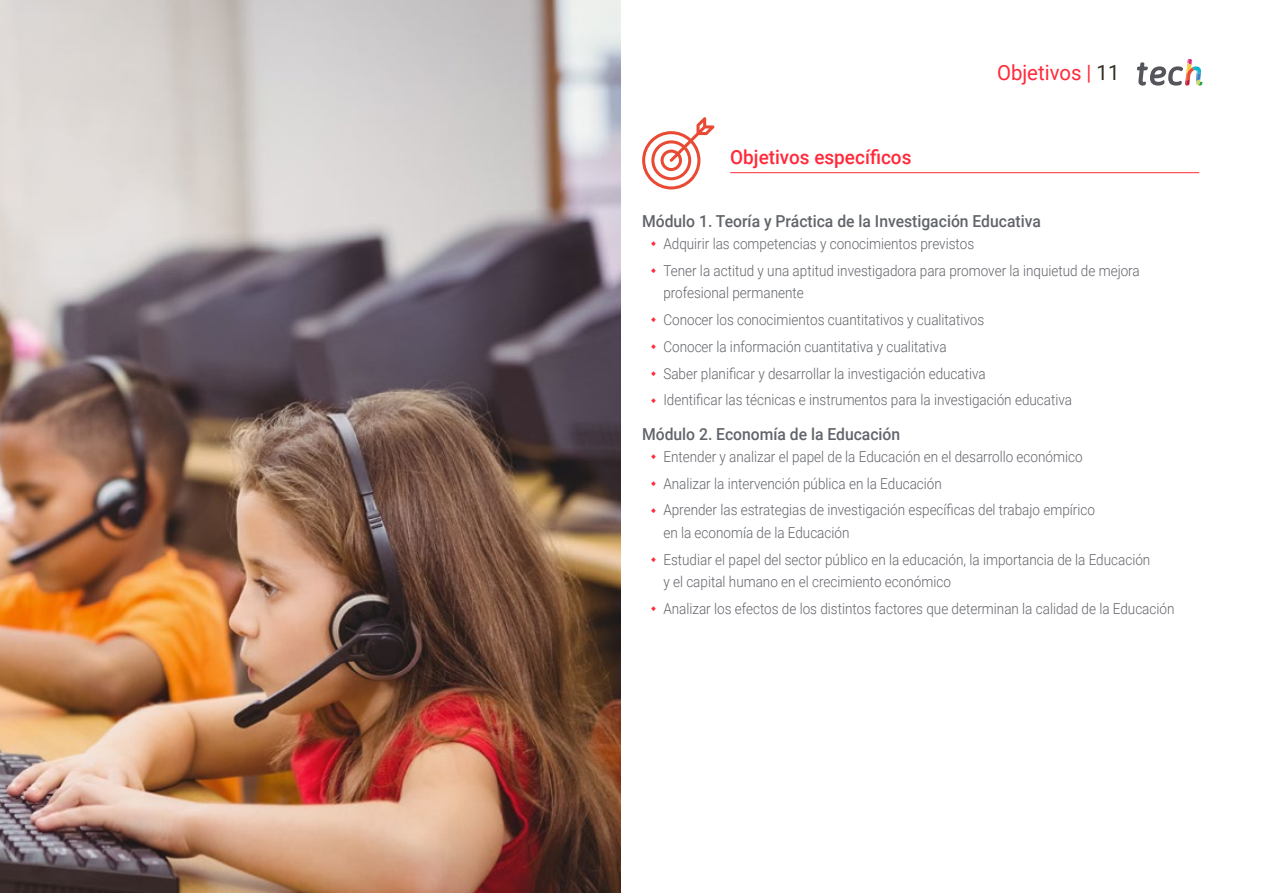
<style>
.page{position:relative;width:1263px;height:893px;background:#fff}
.page>*{position:absolute;margin:0;border:0;box-sizing:border-box;transform-origin:0 0}
.t1{font:21px "Roboto";color:#ff293a}
.t2{font:500 19.5px "Roboto";color:#ff293a}
.t3{font:500 16.5px "Roboto";color:#61646a;scale:.95 1}
.t4{font:300 15px/26.7px "Roboto";color:#61646a;scale:.9 1}
.s1{color:#312e20}
</style>
<div class="page">
<hr style="left:730px;top:172px;width:469px;height:1px;background:#ff293a">
<svg style="left:642px;top:117px;width:72px;height:72px"></svg>
<img style="left:0;top:0;width:621px;height:893px">
<svg style="left:1137px;top:59px;width:65px;height:27px"></svg>
<h2 class="t2" style="left:730px;top:144px;width:183px">Objetivos específicos</h2>
<h1 class="t1" style="left:997px;top:57px;width:124px">Objetivos | <span class="s1">11</span></h1>
<p class="t3" style="left:642px;top:209px;width:421px">Módulo 1. Teoría y Práctica de la Investigación Educativa</p>
<p class="t4" style="left:663px;top:230px;width:531px">Adquirir las competencias y conocimientos previstos<br>Tener la actitud y una aptitud investigadora para promover la inquietud de mejora</p>
<p class="t4" style="left:663px;top:279px;width:456px">profesional permanente<br>Conocer los conocimientos cuantitativos y cualitativos<br>Conocer la información cuantitativa y cualitativa<br>Saber planificar y desarrollar la investigación educativa<br>Identificar las técnicas e instrumentos para la investigación educativa</p>
<p class="t3" style="left:642px;top:422px;width:273px">Módulo 2. Economía de la Educación</p>
<p class="t4" style="left:663px;top:443px;width:481px">Entender y analizar el papel de la Educación en el desarrollo económico<br>Analizar la intervención pública en la Educación<br>Aprender las estrategias de investigación específicas del trabajo empírico</p>
<p class="t4" style="left:663px;top:519px;width:543px">en la economía de la Educación<br>Estudiar el papel del sector público en la educación, la importancia de la Educación</p>
<p class="t4" style="left:663px;top:568px;width:569px">y el capital humano en el crecimiento económico<br>Analizar los efectos de los distintos factores que determinan la calidad de la Educación</p>
</div>
